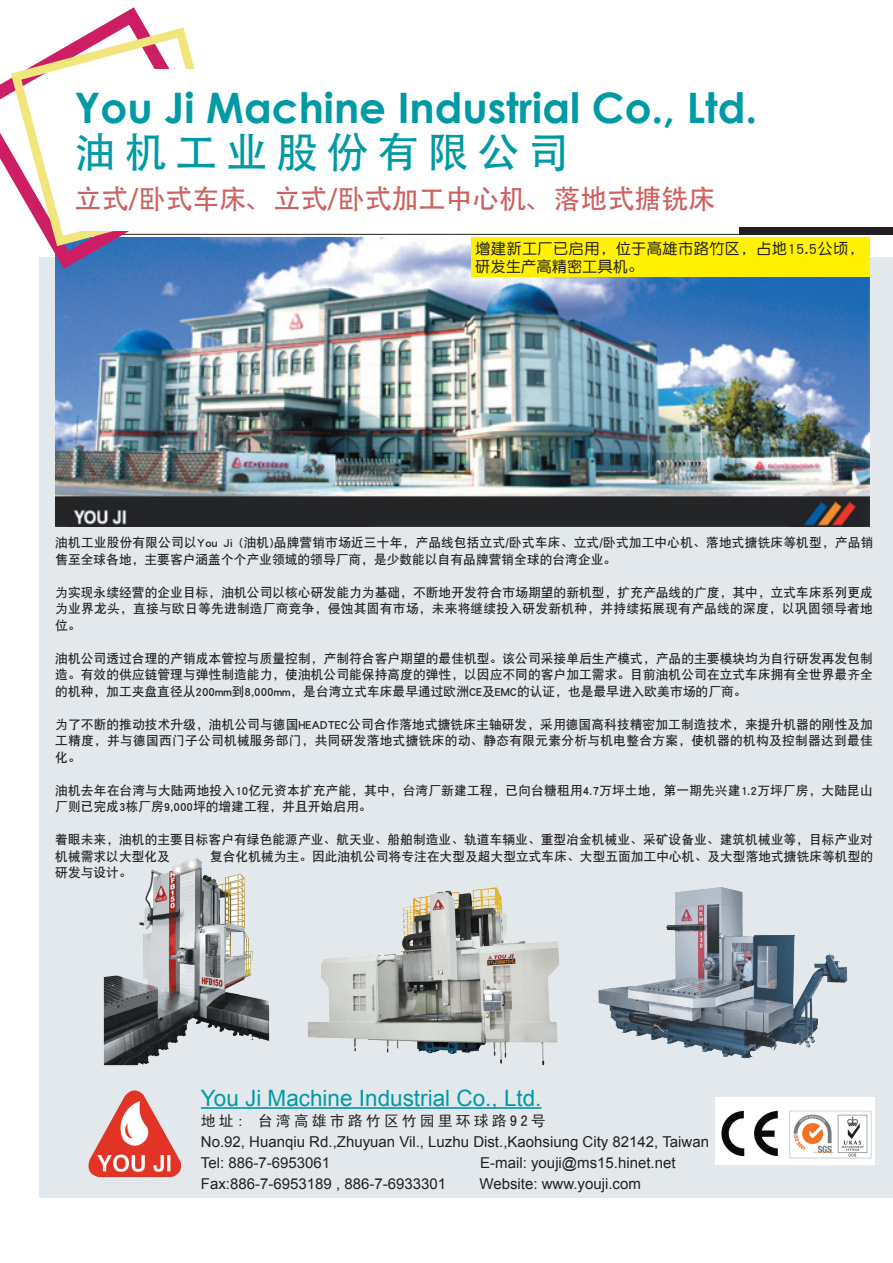
<style>
.page{position:relative;width:893px;height:1263px;background:#fff}
.page>*{position:absolute;margin:0;border:0;box-sizing:border-box;transform-origin:0 0}
.t1{font:700 42px "Century Gothic";color:#009aa4}
.t2{font:42px "Adobe Heiti Std";letter-spacing:.2em;color:#009aa4}
.t3{font:27px "Adobe Heiti Std";color:#cc615f}
.t4{font:22.5px "Arial";color:#009aa4}
.t5{font:15.3px/18px "DFP Yuan W5";letter-spacing:.02em;color:#231f20}
.t6{font:15px/21px "Arial";color:#231f20}
.t7{font:15px "Sim Hei";letter-spacing:.2em;color:#231f20}
.t8{font:12.75px/16.5px "DFP Hei W7";color:#231f20}
</style>
<div class="page">
<hr style="left:117px;top:234px;width:776px;height:1px;background:#231f20">
<div style="left:40px;top:258px;width:853px;height:940px;background:#e2e8eb"></div>
<hr style="left:201px;top:1107px;width:341px;height:2px;background:#009aa4">
<img style="left:88px;top:1090px;width:93px;height:87px">
<img style="left:55px;top:237px;width:815px;height:289px">
<svg style="left:0;top:7px;width:238px;height:270px"></svg>
<svg style="left:6px;top:22px;width:229px;height:229px"></svg>
<div style="left:74px;top:70px;width:764px;height:161px;background:#fff"></div>
<div style="left:740px;top:227px;width:153px;height:7px;background:#231f20"></div>
<img style="left:716px;top:1097px;width:158px;height:67px">
<img style="left:103px;top:857px;width:745px;height:209px">
<div style="left:472px;top:237px;width:398px;height:40px;background:#fff101"></div>
<h1 class="t1" style="left:74px;top:75px;width:684px">You Ji Machine Industrial Co., Ltd.</h1>
<h1 class="t2" style="left:74px;top:128px;width:497px">油机工业股份有限公司</h1>
<h2 class="t3" style="left:74px;top:183px;width:642px">立式/卧式车床、立式/卧式加工中心机、落地式搪铣床</h2>
<p class="t5" style="left:475px;top:239px;width:390px">增建新工厂已启用，位于高雄市路竹区，占地15.5公顷，研发生产高精密工具机。</p>
<p class="t8" style="left:55px;top:534px;width:820px">油机工业股份有限公司以You Ji (油机)品牌营销市场近三十年，产品线包括立式/卧式车床、立式/卧式加工中心机、落地式搪铣床等机型，产品销售至全球各地，主要客户涵盖个个产业领域的领导厂商，是少数能以自有品牌营销全球的台湾企业。</p>
<p class="t8" style="left:55px;top:584px;width:819px;text-align:justify">为实现永续经营的企业目标，油机公司以核心研发能力为基础，不断地开发符合市场期望的新机型，扩充产品线的广度，其中，立式车床系列更成为业界龙头，直接与欧日等先进制造厂商竞争，侵蚀其固有市场，未来将继续投入研发新机种，并持续拓展现有产品线的深度，以巩固领导者地位。</p>
<p class="t8" style="left:55px;top:650px;width:819px;text-align:justify">油机公司透过合理的产销成本管控与质量控制，产制符合客户期望的最佳机型。该公司采接单后生产模式，产品的主要模块均为自行研发再发包制造。有效的供应链管理与弹性制造能力，使油机公司能保持高度的弹性，以因应不同的客户加工需求。目前油机公司在立式车床拥有全世界最齐全的机种，加工夹盘直径从200mm到8,000mm，是台湾立式车床最早通过欧洲CE及EMC的认证，也是最早进入欧美市场的厂商。</p>
<p class="t8" style="left:55px;top:716px;width:819px;text-align:justify">为了不断的推动技术升级，油机公司与德国HEADTEC公司合作落地式搪铣床主轴研发，采用德国高科技精密加工制造技术，来提升机器的刚性及加工精度，并与德国西门子公司机械服务部门，共同研发落地式搪铣床的动、静态有限元素分析与机电整合方案，使机器的机构及控制器达到最佳化。</p>
<p class="t8" style="left:55px;top:782px;width:819px">油机去年在台湾与大陆两地投入10亿元资本扩充产能，其中，台湾厂新建工程，已向台糖租用4.7万坪土地，第一期先兴建1.2万坪厂房，大陆昆山厂则已完成3栋厂房9,000坪的增建工程，并且开始启用。</p>
<p class="t8" style="left:55px;top:831px;width:819px">着眼未来，油机的主要目标客户有绿色能源产业、航天业、船舶制造业、轨道车辆业、重型冶金机械业、采矿设备业、建筑机械业等，目标产业对机械需求以大型化及</p>
<p class="t8" style="left:210px;top:848px;width:665px">复合化机械为主。因此油机公司将专注在大型及超大型立式车床、大型五面加工中心机、及大型落地式搪铣床等机型的</p>
<p class="t8" style="left:55px;top:864px;width:78px">研发与设计。</p>
<h3 class="t4" style="left:201px;top:1083px;width:342px">You Ji Machine Industrial Co., Ltd.</h3>
<p class="t7" style="left:201px;top:1113px;width:347px">地址: 台湾高雄市路竹区竹园里环球路92号</p>
<p class="t6" style="left:201px;top:1131px;width:510px">No.92, Huanqiu Rd.,Zhuyuan Vil., Luzhu Dist.,Kaohsiung City 82142, Taiwan<br>Tel: 886-7-6953061</p>
<p class="t6" style="left:480px;top:1152px;width:197px">E-mail: youji@ms15.hinet.net</p>
<p class="t6" style="left:201px;top:1173px;width:247px">Fax:886-7-6953189 , 886-7-6933301</p>
<p class="t6" style="left:479px;top:1173px;width:163px">Website: www.youji.com</p>
</div>
